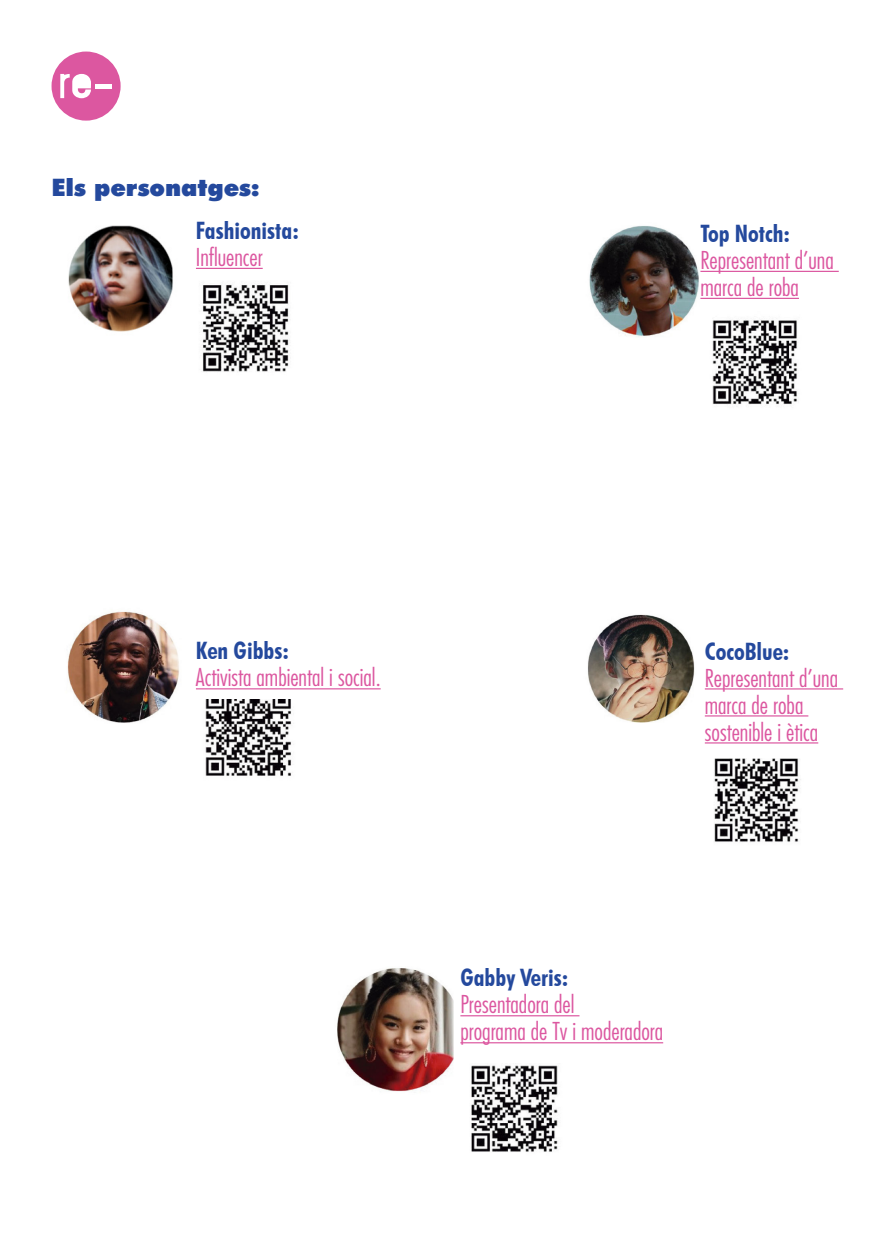
<style>
.page{position:relative;width:888px;height:1258px;background:#fff}
.page>*{position:absolute;margin:0;border:0;box-sizing:border-box;transform-origin:0 0}
.t1{font:300 condensed 24px/27px "Futura";color:#dc57a0}
.t2{font:700 condensed 24px "Futura BT";color:#24499d}
.t3{font:900 24px "Futura";color:#24499d}
</style>
<div class="page">
<div style="left:51px;top:51px;width:70px;height:70px;background:#dc57a0;border-radius:50%"></div>
<svg style="left:60px;top:74px;width:31px;height:24px"></svg>
<hr style="left:95px;top:84px;width:17px;height:4px;background:#fff">
<img style="left:68px;top:225px;width:129px;height:107px">
<img style="left:589px;top:226px;width:110px;height:111px">
<hr style="left:700px;top:271px;width:139px;height:1px;background:#dc57a0">
<hr style="left:700px;top:298px;width:99px;height:1px;background:#dc57a0">
<hr style="left:196px;top:268px;width:67px;height:1px;background:#dc57a0">
<hr style="left:196px;top:688px;width:185px;height:1px;background:#dc57a0">
<hr style="left:705px;top:688px;width:138px;height:1px;background:#dc57a0">
<hr style="left:705px;top:715px;width:103px;height:1px;background:#dc57a0">
<hr style="left:705px;top:742px;width:113px;height:1px;background:#dc57a0">
<hr style="left:460px;top:1015px;width:119px;height:1px;background:#dc57a0">
<hr style="left:460px;top:1042px;width:203px;height:1px;background:#dc57a0">
<img style="left:67px;top:611px;width:112px;height:112px">
<img style="left:588px;top:614px;width:107px;height:108px">
<img style="left:337px;top:968px;width:117px;height:124px">
<img style="left:196px;top:281px;width:93px;height:91px">
<img style="left:712px;top:320px;width:86px;height:85px">
<img style="left:205px;top:699px;width:87px;height:77px">
<img style="left:714px;top:759px;width:87px;height:83px">
<img style="left:471px;top:1065px;width:87px;height:87px">
<p class="t3" style="left:51px;top:170px;width:210px">Els personatges:</p>
<p class="t2" style="left:196px;top:216px;width:104px">Fashionista:</p>
<p class="t1" style="left:196px;top:244px;width:68px">Influencer</p>
<p class="t2" style="left:700px;top:219px;width:91px">Top Notch:</p>
<p class="t1" style="left:700px;top:247px;width:135px">Representant d’una marca de roba</p>
<p class="t2" style="left:196px;top:636px;width:95px">Ken Gibbs:</p>
<p class="t1" style="left:196px;top:664px;width:186px">Activista ambiental i social.</p>
<p class="t2" style="left:705px;top:636px;width:86px">CocoBlue:</p>
<p class="t1" style="left:705px;top:664px;width:135px">Representant d’una marca de roba</p>
<p class="t1" style="left:705px;top:718px;width:115px">sostenible i ètica</p>
<p class="t2" style="left:460px;top:963px;width:109px">Gabby Veris:</p>
<p class="t1" style="left:460px;top:991px;width:116px">Presentadora del</p>
<p class="t1" style="left:460px;top:1018px;width:204px">programa de Tv i moderadora</p>
</div>
